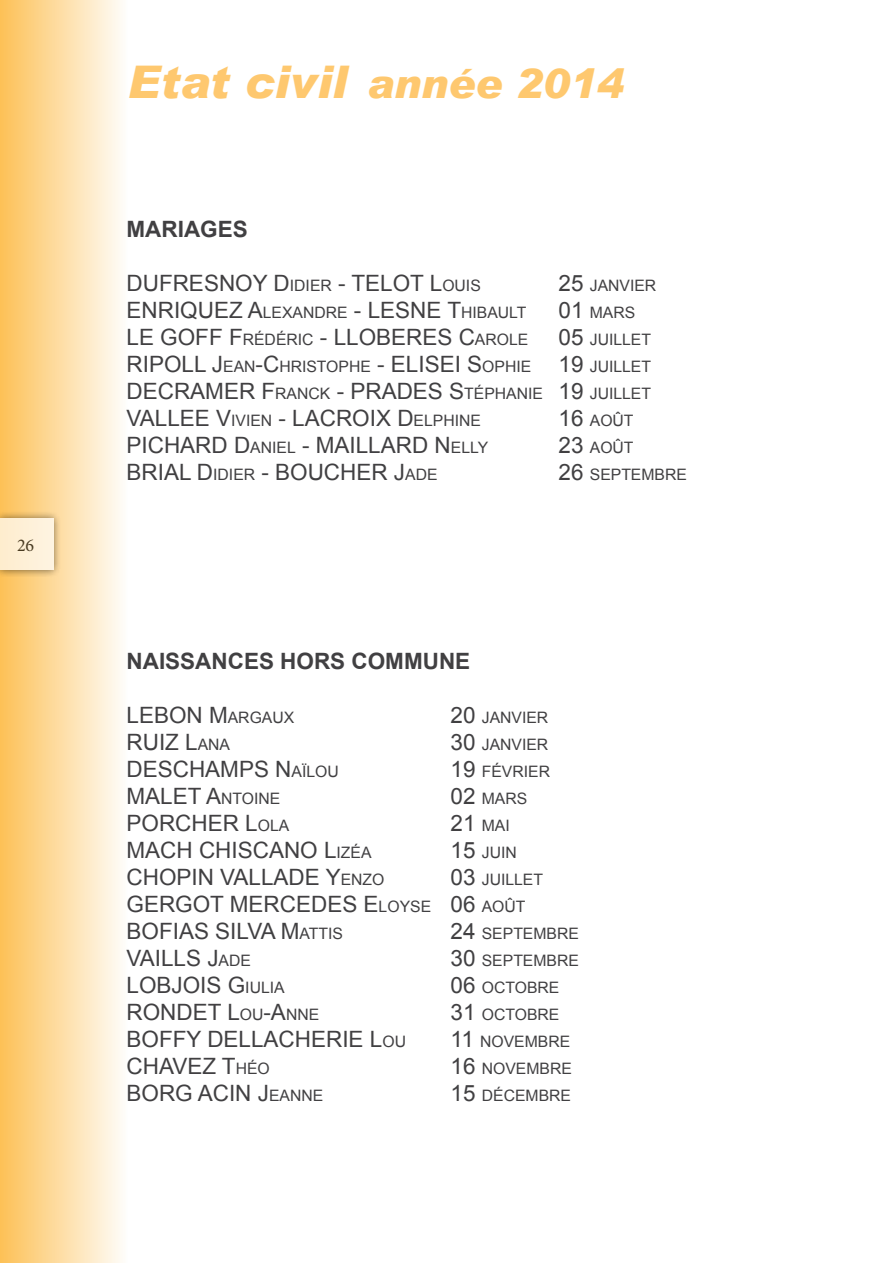
<style>
.page{position:relative;width:893px;height:1263px;background:#fff}
.page>*{position:absolute;margin:0;border:0;box-sizing:border-box;transform-origin:0 0}
.t1{font:italic 900 45px "Arial";color:#fec86f}
.t2{font:22.5px "Arial";color:#414042}
.t3{font:700 22.5px "Arial";color:#414042}
.t4{font:18px "Minion Pro";color:#000}
.t5{font:15.75px "Arial";color:#414042}
.s1{font-size:40.5px}
.s2{font-size:15.75px}
.s3{font-size:22.5px}
</style>
<div class="page">
<svg style="left:0;top:0;width:121px;height:1263px;background:#fddda5"></svg>
<div style="left:0;top:510px;width:61px;height:68px;background:#000;opacity:.75"></div>
<div style="left:0;top:519px;width:53px;height:51px;background:#fef0d7"></div>
<p class="t4" style="left:17px;top:533px;width:19px">26</p>
<h1 class="t1" style="left:128px;top:54px;width:498px">Etat civil <span class="s1">année 2014</span></h1>
<h2 class="t3" style="left:126px;top:214px;width:123px">MARIAGES</h2>
<h2 class="t2" style="left:126px;top:268px;width:16px">DUFRE</h2>
<h2 class="t2" style="left:204px;top:268px;width:32px">SNOY</h2>
<h2 class="t2" style="left:274px;top:268px;width:94px">D<span class="s2">IDIER</span> - TELOT</h2>
<p class="t5" style="left:430px;top:275px;width:51px"><span class="s3">L</span>OUIS</p>
<p class="t5" style="left:558px;top:275px;width:99px"><span class="s3">25</span> JANVIER</p>
<h2 class="t2" style="left:126px;top:295px;width:16px">ENRIQUE</h2>
<p class="t5" style="left:229px;top:302px;width:299px"><span class="s3">Z A</span>LEXANDRE <span class="s3">- LESNE T</span>HIBAULT</p>
<p class="t5" style="left:558px;top:302px;width:77px"><span class="s3">01</span> MARS</p>
<h2 class="t2" style="left:126px;top:322px;width:50px">LE GOFF</h2>
<h2 class="t2" style="left:229px;top:322px;width:121px">F<span class="s2">RÉDÉRIC</span> - LLOBERE</h2>
<p class="t5" style="left:437px;top:329px;width:92px"><span class="s3">S C</span>AROLE</p>
<p class="t5" style="left:559px;top:329px;width:94px"><span class="s3">05</span> JUILLET</p>
<h2 class="t2" style="left:126px;top:349px;width:14px">RIPOLL</h2>
<p class="t5" style="left:212px;top:356px;width:441px"><span class="s3">J</span>EAN<span class="s3">-C</span>HRISTOPHE <span class="s3">- ELISEI S</span>OPHIE <span class="s3">19</span> JUILLET</p>
<h2 class="t2" style="left:126px;top:376px;width:65px">DECRAMER</h2>
<h2 class="t2" style="left:261px;top:376px;width:105px">F <span class="s2">RANCK</span> - PRADE</h2>
<p class="t5" style="left:428px;top:383px;width:225px"><span class="s3">S S</span>TÉPHANIE <span class="s3">19</span> JUILLET</p>
<h2 class="t2" style="left:126px;top:403px;width:15px">VALLEE</h2>
<h2 class="t2" style="left:216px;top:403px;width:135px">V<span class="s2">IVIEN</span> - LACROIX</h2>
<p class="t5" style="left:397px;top:410px;width:85px"><span class="s3">D</span>ELPHINE</p>
<p class="t5" style="left:559px;top:410px;width:77px"><span class="s3">16</span> AOÛT</p>
<h2 class="t2" style="left:126px;top:430px;width:54px">PICHARD</h2>
<h2 class="t2" style="left:234px;top:430px;width:97px">D<span class="s2">ANIEL</span> - MAILLARD</h2>
<p class="t5" style="left:435px;top:437px;width:55px"><span class="s3">N</span> ELLY</p>
<p class="t5" style="left:558px;top:437px;width:77px"><span class="s3">23</span> AOÛT</p>
<h2 class="t2" style="left:126px;top:457px;width:14px">BRIAL</h2>
<h2 class="t2" style="left:197px;top:457px;width:95px">D<span class="s2">IDIER</span> - BOU</h2>
<h2 class="t2" style="left:324px;top:457px;width:33px">CHER</h2>
<p class="t5" style="left:394px;top:464px;width:45px"><span class="s3">J</span>ADE</p>
<p class="t5" style="left:558px;top:464px;width:130px"><span class="s3">26</span> SEPTEMBRE</p>
<h2 class="t3" style="left:126px;top:646px;width:345px">NAISSANCES HORS COMMUNE</h2>
<h2 class="t2" style="left:126px;top:700px;width:16px">LEBON</h2>
<p class="t5" style="left:209px;top:707px;width:87px"><span class="s3">M</span> ARGAUX</p>
<p class="t5" style="left:450px;top:707px;width:99px"><span class="s3">20</span> JANVIER</p>
<h2 class="t2" style="left:126px;top:727px;width:105px">RUI Z L<span class="s2">ANA</span></h2>
<p class="t5" style="left:451px;top:734px;width:99px"><span class="s3">30</span> JANVIER</p>
<h2 class="t2" style="left:126px;top:754px;width:80px">DESCHAMP</h2>
<p class="t5" style="left:254px;top:761px;width:86px"><span class="s3">S N</span> AÏLOU</p>
<p class="t5" style="left:450px;top:761px;width:101px"><span class="s3">19</span> FÉVRIER</p>
<h2 class="t2" style="left:126px;top:781px;width:16px">MALET</h2>
<p class="t5" style="left:206px;top:788px;width:76px"><span class="s3">A</span>NTOINE</p>
<p class="t5" style="left:451px;top:788px;width:77px"><span class="s3">02</span> MARS</p>
<h2 class="t2" style="left:126px;top:808px;width:17px">POR</h2>
<h2 class="t2" style="left:175px;top:808px;width:33px">CHER</h2>
<p class="t5" style="left:245px;top:815px;width:46px"><span class="s3">L</span>OLA</p>
<p class="t5" style="left:450px;top:815px;width:61px"><span class="s3">21</span> MAI</p>
<h2 class="t2" style="left:126px;top:835px;width:160px">MACH CHISCANO</h2>
<p class="t5" style="left:324px;top:842px;width:49px"><span class="s3">L</span>IZÉA</p>
<p class="t5" style="left:451px;top:842px;width:68px"><span class="s3">15</span> JUIN</p>
<h2 class="t2" style="left:126px;top:862px;width:31px">CHOPIN</h2>
<h2 class="t2" style="left:220px;top:862px;width:16px">VALLADE</h2>
<p class="t5" style="left:326px;top:869px;width:60px"><span class="s3">Y</span>ENZO</p>
<p class="t5" style="left:451px;top:869px;width:94px"><span class="s3">03</span> JUILLET</p>
<h2 class="t2" style="left:126px;top:889px;width:17px">GERGOT</h2>
<h2 class="t2" style="left:230px;top:889px;width:18px">MER</h2>
<h2 class="t2" style="left:280px;top:889px;width:32px">CEDE</h2>
<p class="t5" style="left:342px;top:896px;width:185px"><span class="s3">S E</span> LOYSE <span class="s3">06</span> AOÛT</p>
<h2 class="t2" style="left:126px;top:916px;width:15px">BOFIA</h2>
<h2 class="t2" style="left:194px;top:916px;width:49px">S SILVA</h2>
<p class="t5" style="left:281px;top:923px;width:62px"><span class="s3">M</span>ATTIS</p>
<p class="t5" style="left:450px;top:923px;width:130px"><span class="s3">24</span> SEPTEMBRE</p>
<h2 class="t2" style="left:126px;top:943px;width:13px">VAILL</h2>
<p class="t5" style="left:186px;top:950px;width:66px"><span class="s3">S J</span>ADE</p>
<p class="t5" style="left:450px;top:950px;width:130px"><span class="s3">30</span> SEPTEMBRE</p>
<h2 class="t2" style="left:126px;top:970px;width:16px">LOB</h2>
<h2 class="t2" style="left:172px;top:970px;width:115px">JOIS G <span class="s2">IULIA</span></h2>
<p class="t5" style="left:450px;top:977px;width:110px"><span class="s3">06</span> OCTOBRE</p>
<h2 class="t2" style="left:126px;top:997px;width:17px">RONDET</h2>
<p class="t5" style="left:227px;top:1004px;width:93px"><span class="s3">L</span>OU<span class="s3">-A</span>NNE</p>
<p class="t5" style="left:450px;top:1004px;width:110px"><span class="s3">31</span> OCTOBRE</p>
<h2 class="t2" style="left:126px;top:1024px;width:16px">BOFFY</h2>
<h2 class="t2" style="left:207px;top:1024px;width:15px">DELLA</h2>
<h2 class="t2" style="left:279px;top:1024px;width:31px">CHERIE</h2>
<p class="t5" style="left:370px;top:1031px;width:38px"><span class="s3">L</span>OU</p>
<p class="t5" style="left:450px;top:1031px;width:121px"><span class="s3">11</span> NOVEMBRE</p>
<h2 class="t2" style="left:126px;top:1051px;width:32px">CHAVE</h2>
<p class="t5" style="left:202px;top:1058px;width:69px"><span class="s3">Z T</span>HÉO</p>
<p class="t5" style="left:451px;top:1058px;width:123px"><span class="s3">16</span> NOVEMBRE</p>
<h2 class="t2" style="left:126px;top:1078px;width:17px">BORG</h2>
<h2 class="t2" style="left:198px;top:1078px;width:127px">ACIN J<span class="s2">EANNE</span></h2>
<p class="t5" style="left:450px;top:1085px;width:122px"><span class="s3">15</span> DÉCEMBRE</p>
</div>
